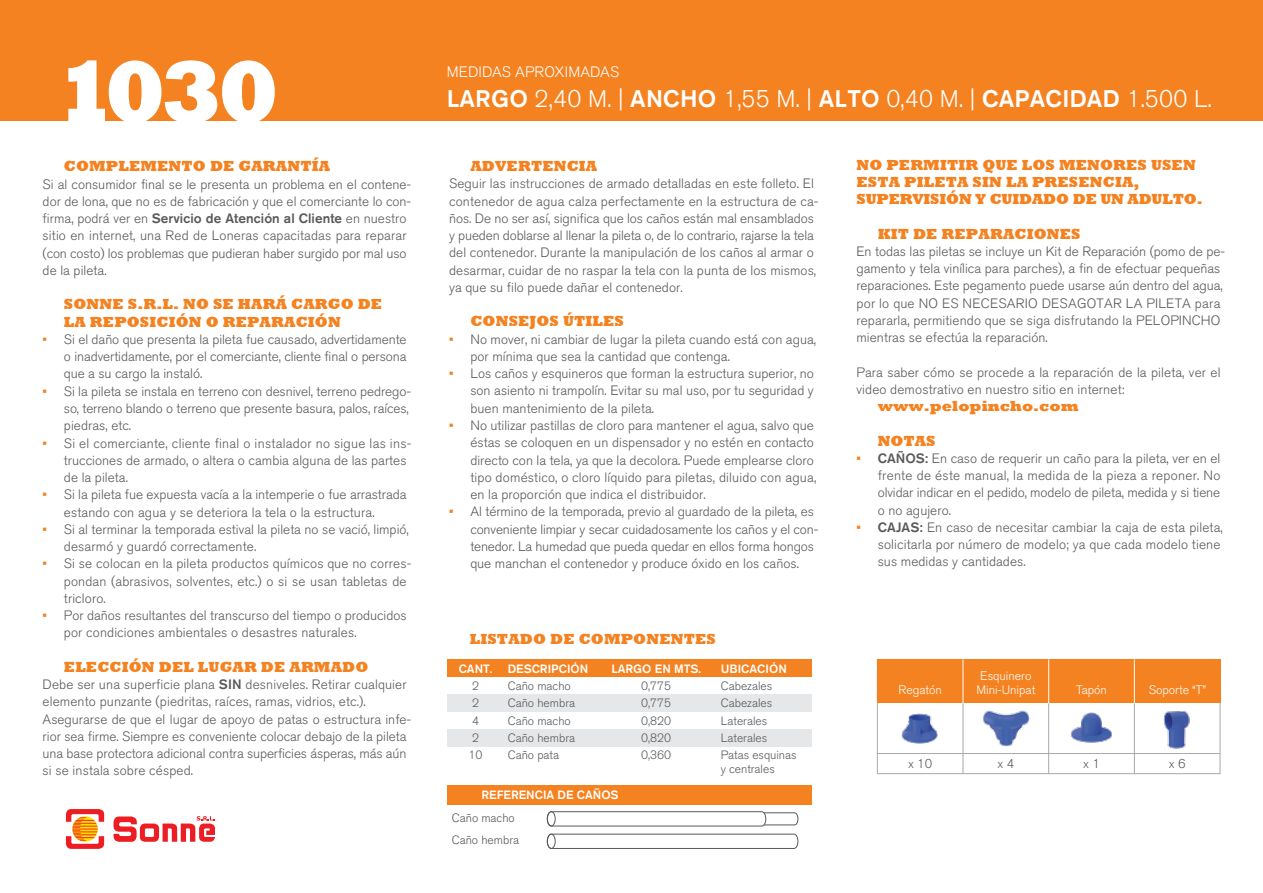
<style>
.page{position:relative;width:1263px;height:893px;background:#fff}
.page>*{position:absolute;margin:0;border:0;box-sizing:border-box;transform-origin:0 0}
.t1{font:800 90px "Rockwell";color:#fff}
.t2{font:300 24px "Akzidenz Grotesk BQ";letter-spacing:.01em;color:#fff}
.t3{font:800 15px/17.2px "Rockwell";letter-spacing:.01em;color:#f58220}
.t4{font:300 15px "Akzidenz Grotesk BQ";letter-spacing:.01em;color:#fff}
.t5{font:300 13.5px/17.2px "Akzidenz Grotesk BQ";letter-spacing:.005em;color:#58595b}
.t6{font:300 12.75px "Akzidenz Grotesk BQ";color:#58595b}
.t7{font:300 12.3px/14.5px "Akzidenz Grotesk BQ";color:#fff;text-align:center}
.t8{font:300 12px/17.2px "Akzidenz Grotesk BQ";color:#58595b}
.t9{font:500 12px "Akzidenz Grotesk BE";color:#fff}
.s1{font-family:"Akzidenz Grotesk BE";font-weight:500}
.s2{font-weight:500}
.s3{font-weight:500;color:#f58220}
</style>
<div class="page">
<div style="left:0;top:0;width:1263px;height:120px;background:#f58220"></div>
<div style="left:448px;top:659px;width:364px;height:18px;background:#f58220"></div>
<div style="left:448px;top:695px;width:364px;height:17px;background:#e6e7e8"></div>
<div style="left:448px;top:729px;width:364px;height:17px;background:#e6e7e8"></div>
<div style="left:448px;top:785px;width:364px;height:19px;background:#f58220"></div>
<svg style="left:547px;top:811px;width:252px;height:16px"></svg>
<div style="left:547px;top:811px;width:9px;height:15px;border:1px solid #58595b;border-radius:50%"></div>
<svg style="left:547px;top:833px;width:252px;height:16px"></svg>
<div style="left:547px;top:834px;width:9px;height:15px;border:1px solid #58595b;border-radius:50%"></div>
<div style="left:877px;top:659px;width:343px;height:115px;border:1px solid #a7a9ac"></div>
<hr style="left:963px;top:703px;width:1px;height:71px;background:#a7a9ac">
<hr style="left:877px;top:753px;width:343px;height:1px;background:#a7a9ac">
<hr style="left:1048px;top:703px;width:1px;height:71px;background:#a7a9ac">
<div style="left:877px;top:659px;width:343px;height:44px;background:#f58220"></div>
<img style="left:901px;top:713px;width:37px;height:31px">
<img style="left:1070px;top:712px;width:42px;height:31px">
<img style="left:1163px;top:711px;width:27px;height:38px">
<hr style="left:963px;top:659px;width:1px;height:44px;background:#fff">
<hr style="left:1048px;top:659px;width:1px;height:44px;background:#fff">
<hr style="left:1134px;top:703px;width:1px;height:71px;background:#a7a9ac">
<hr style="left:1134px;top:659px;width:1px;height:44px;background:#fff">
<img style="left:983px;top:710px;width:47px;height:37px">
<svg style="left:66px;top:809px;width:38px;height:40px"></svg>
<svg style="left:114px;top:816px;width:101px;height:26px"></svg>
<h1 class="t1" style="left:55px;top:41px;width:226px">1030</h1>
<p class="t4" style="left:447px;top:63px;width:174px">MEDIDAS APROXIMADAS</p>
<h2 class="t2" style="left:447px;top:85px;width:767px"><span class="s1">LARGO</span> 2,40 M. | <span class="s1">ANCHO</span> 1,55 M. | <span class="s1">ALTO</span> 0,40 M. | <span class="s1">CAPACIDAD</span> 1.500 L.</h2>
<p class="t3" style="left:64px;top:158px;width:268px">COMPLEMENTO DE GARANTÍA</p>
<p class="t5" style="left:43px;top:176px;width:370px">Si al consumidor final se le presenta un problema en el contene&shy;dor de lona, que no es de fabricación y que el comerciante lo con&shy;firma, podrá ver en <span class="s2">Servicio de Atención al Cliente</span> en nuestro sitio en internet, una Red de Loneras capacitadas para reparar (con costo) los problemas que pudieran haber surgido por mal uso de la pileta.</p>
<p class="t3" style="left:64px;top:296px;width:320px">SONNE S.R.L. NO SE HARÁ CARGO DE<br>LA REPOSICIÓN O REPARACIÓN</p>
<p class="t5" style="left:64px;top:331px;width:344px;text-align:justify;text-indent:-21px"><span class="s3">•</span> Si el daño que presenta la pileta fue causado, advertidamente o inadvertidamente, por el comerciante, cliente final o persona que a su cargo la instaló.</p>
<p class="t5" style="left:64px;top:383px;width:349px;text-indent:-21px"><span class="s3">•</span> Si la pileta se instala en terreno con desnivel, terreno pedrego&shy;so, terreno blando o terreno que presente basura, palos, raíces, piedras, etc.</p>
<p class="t5" style="left:64px;top:434px;width:349px;text-indent:-21px"><span class="s3">•</span> Si el comerciante, cliente final o instalador no sigue las ins&shy;trucciones de armado, o altera o cambia alguna de las partes de la pileta.</p>
<p class="t5" style="left:64px;top:486px;width:344px;text-indent:-21px"><span class="s3">•</span> Si la pileta fue expuesta vacía a la intemperie o fue arrastrada estando con agua y se deteriora la tela o la estructura.</p>
<p class="t5" style="left:64px;top:521px;width:346px;text-indent:-21px"><span class="s3">•</span> Si al terminar la temporada estival la pileta no se vació, limpió, desarmó y guardó correctamente.</p>
<p class="t5" style="left:64px;top:555px;width:349px;text-indent:-21px"><span class="s3">•</span> Si se colocan en la pileta productos químicos que no corres&shy;pondan (abrasivos, solventes, etc.) o si se usan tabletas de tricloro.</p>
<p class="t5" style="left:64px;top:607px;width:344px;text-indent:-21px"><span class="s3">•</span> Por daños resultantes del transcurso del tiempo o producidos por condiciones ambientales o desastres naturales.</p>
<p class="t3" style="left:64px;top:658px;width:306px">ELECCIÓN DEL LUGAR DE ARMADO</p>
<p class="t5" style="left:43px;top:676px;width:370px">Debe ser una superficie plana <span class="s2">SIN</span> desniveles. Retirar cualquier elemento punzante (piedritas, raíces, ramas, vidrios, etc.).<br>Asegurarse de que el lugar de apoyo de patas o estructura infe&shy;rior sea firme. Siempre es conveniente colocar debajo de la pileta una base protectora adicional contra superficies ásperas, más aún si se instala sobre césped.</p>
<p class="t3" style="left:470px;top:158px;width:128px">ADVERTENCIA</p>
<p class="t5" style="left:449px;top:175px;width:371px">Seguir las instrucciones de armado detalladas en este folleto. El contenedor de agua calza perfectamente en la estructura de ca&shy;ños. De no ser así, significa que los caños están mal ensamblados y pueden doblarse al llenar la pileta o, de lo contrario, rajarse la tela del contenedor. Durante la manipulación de los caños al armar o desarmar, cuidar de no raspar la tela con la punta de los mismos, ya que su filo puede dañar el contenedor.</p>
<p class="t3" style="left:470px;top:313px;width:155px">CONSEJOS ÚTILES</p>
<p class="t5" style="left:470px;top:331px;width:347px;text-indent:-21px"><span class="s3">•</span> No mover, ni cambiar de lugar la pileta cuando está con agua, por mínima que sea la cantidad que contenga.</p>
<p class="t5" style="left:470px;top:365px;width:345px;text-align:justify;text-indent:-21px"><span class="s3">•</span> Los caños y esquineros que forman la estructura superior, no son asiento ni trampolín. Evitar su mal uso, por tu seguridad y buen mantenimiento de la pileta.</p>
<p class="t5" style="left:470px;top:417px;width:347px;text-indent:-21px"><span class="s3">•</span> No utilizar pastillas de cloro para mantener el agua, salvo que éstas se coloquen en un dispensador y no estén en contacto directo con la tela, ya que la decolora. Puede emplearse cloro tipo doméstico, o cloro líquido para piletas, diluido con agua, en la proporción que indica el distribuidor.</p>
<p class="t5" style="left:470px;top:503px;width:349px;text-indent:-21px"><span class="s3">•</span> Al término de la temporada, previo al guardado de la pileta, es conveniente limpiar y secar cuidadosamente los caños y el con&shy;tenedor. La humedad que pueda quedar en ellos forma hongos que manchan el contenedor y produce óxido en los caños.</p>
<p class="t3" style="left:470px;top:631px;width:248px">LISTADO DE COMPONENTES</p>
<p class="t9" style="left:459px;top:661px;width:35px">CANT.</p>
<p class="t8" style="left:469px;top:678px;width:15px">2<br>2<br>4<br>2<br>10</p>
<p class="t9" style="left:508px;top:661px;width:82px">DESCRIPCIÓN</p>
<p class="t8" style="left:508px;top:678px;width:69px">Caño macho<br>Caño hembra<br>Caño macho<br>Caño hembra<br>Caño pata</p>
<p class="t9" style="left:611px;top:661px;width:91px">LARGO EN MTS.</p>
<p class="t8" style="left:641px;top:678px;width:32px;text-align:justify">0,775<br>0,775<br>0,820<br>0,820<br>0,360</p>
<p class="t9" style="left:481px;top:788px;width:139px">REFERENCIA DE CAÑOS</p>
<p class="t8" style="left:452px;top:807px;width:69px;line-height:22.5px">Caño macho<br>Caño hembra</p>
<p class="t9" style="left:721px;top:661px;width:68px">UBICACIÓN</p>
<p class="t8" style="left:721px;top:677px;width:77px">Cabezales<br>Cabezales<br>Laterales<br>Laterales<br>Patas esquinas</p>
<p class="t8" style="left:721px;top:761px;width:56px">y centrales</p>
<p class="t3" style="left:856px;top:156px;width:348px">NO PERMITIR QUE LOS MENORES USEN<br>ESTA PILETA SIN LA PRESENCIA,<br>SUPERVISIÓN Y CUIDADO DE UN ADULTO.</p>
<p class="t3" style="left:878px;top:225px;width:204px">KIT DE REPARACIONES</p>
<p class="t5" style="left:856px;top:243px;width:370px">En todas las piletas se incluye un Kit de Reparación (pomo de pe&shy;gamento y tela vinílica para parches), a fin de efectuar pequeñas reparaciones. Este pegamento puede usarse aún dentro del agua, por lo que NO ES NECESARIO DESAGOTAR LA PILETA para repararla, permitiendo que se siga disfrutando la PELOPINCHO mientras se efectúa la reparación.</p>
<p class="t5" style="left:856px;top:364px;width:366px">Para saber cómo se procede a la reparación de la pileta, ver el video demostrativo en nuestro sitio en internet:</p>
<p class="t3" style="left:878px;top:398px;width:202px">www.pelopincho.com</p>
<p class="t3" style="left:878px;top:432px;width:59px">NOTAS</p>
<p class="t5" style="left:878px;top:450px;width:344px;text-align:justify;text-indent:-21px"><span class="s3">•</span> <span class="s2">CAÑOS:</span> En caso de requerir un caño para la pileta, ver en el frente de éste manual, la medida de la pieza a reponer. No olvidar indicar en el pedido, modelo de pileta, medida y si tiene o no agujero.</p>
<p class="t5" style="left:878px;top:519px;width:347px;text-indent:-21px"><span class="s3">•</span> <span class="s2">CAJAS:</span> En caso de necesitar cambiar la caja de esta pileta, solicitarla por número de modelo; ya que cada modelo tiene sus medidas y cantidades.</p>
<p class="t7" style="left:898px;top:683px;width:45px">Regatón</p>
<p class="t6" style="left:908px;top:756px;width:26px">x 10</p>
<p class="t7" style="left:976px;top:668px;width:60px">Esquinero<br>Mini-Unipat</p>
<p class="t6" style="left:997px;top:756px;width:18px">x 4</p>
<p class="t7" style="left:1076px;top:683px;width:32px">Tapón</p>
<p class="t7" style="left:1149px;top:683px;width:59px">Soporte “T”</p>
<p class="t6" style="left:1083px;top:756px;width:18px">x 1</p>
<p class="t6" style="left:1169px;top:756px;width:18px">x 6</p>
</div>
